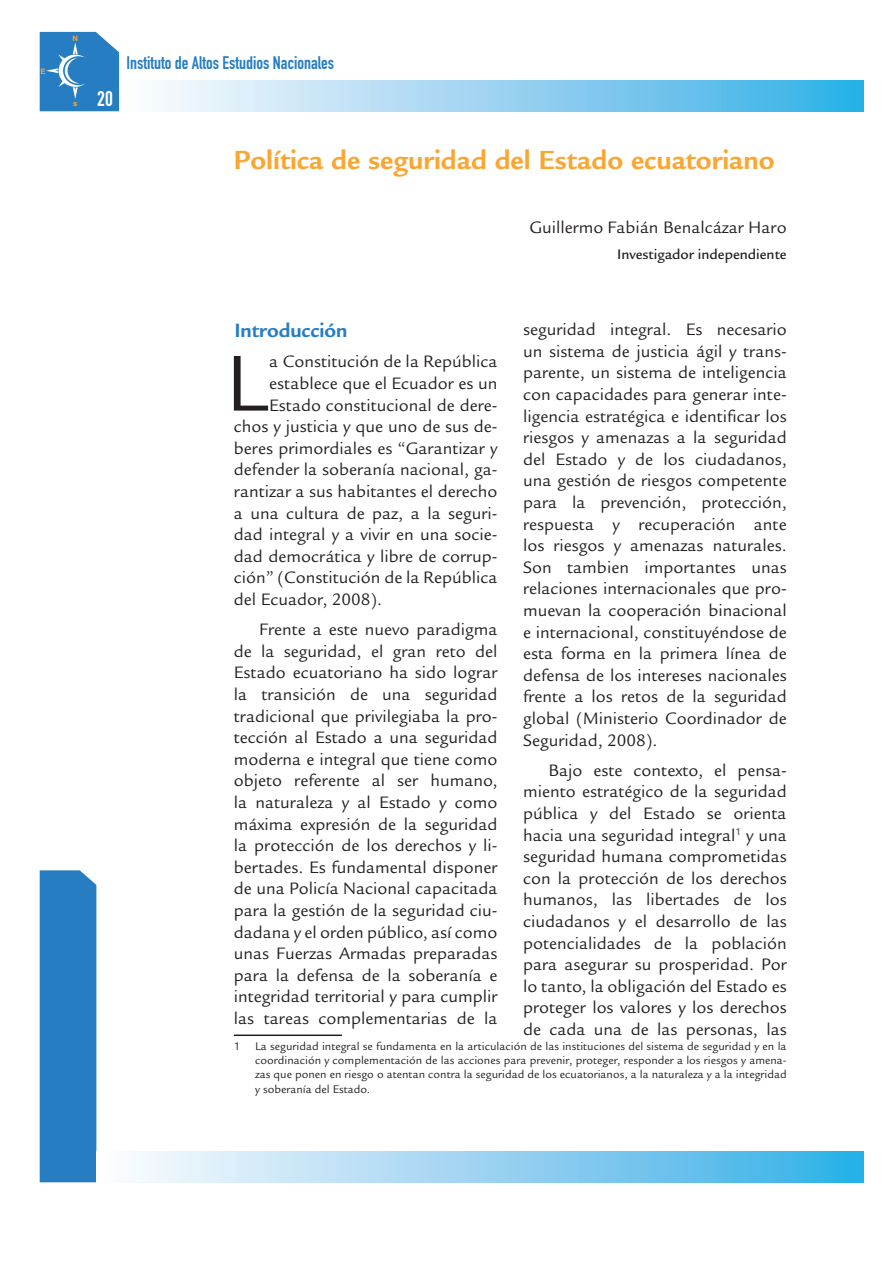
<style>
.page{position:relative;width:893px;height:1263px;background:#fff}
.page>*{position:absolute;margin:0;border:0;box-sizing:border-box;transform-origin:0 0}
.t1{font:86.1px "Legacy Sans Std";color:#231f20}
.t2{font:700 28.5px "Legacy Sans Std";color:#faa633}
.t3{font:700 21px "Legacy Sans Std";color:#277dc1}
.t4{font:21px "DIN Engschrift Std";color:#fff}
.t5{font:18px/21.6px "Legacy Sans Std";color:#231f20;text-align:justify}
.t6{font:18px "DIN Engschrift Std";color:#277dc1}
.t7{font:500 15px "Legacy Sans Std";color:#231f20}
.t8{font:12px/14.4px "Legacy Sans Std";color:#231f20;text-align:justify}
.t9{font:700 7.5px "Helvetica";color:#faa633}
</style>
<div class="page">
<div style="left:40px;top:870px;width:56px;height:312px;background:#277dc1"></div>
<div style="left:119px;top:81px;width:745px;height:30px;background:linear-gradient(to right,#fffbfe,#32aee6)"></div>
<div style="left:96px;top:1152px;width:768px;height:30px;background:linear-gradient(to right,#fffbfe,#32aee6)"></div>
<svg style="left:40px;top:32px;width:79px;height:79px;background:#3b89c6"></svg>
<hr style="left:234px;top:1034px;width:108px;height:2px;background:#231f20">
<p class="t9" style="left:40px;top:65px;width:7px">E</p>
<p class="t9" style="left:73px;top:33px;width:7px">N</p>
<p class="t9" style="left:73px;top:97px;width:6px">s</p>
<p class="t4" style="left:97px;top:87px;width:17px">20</p>
<p class="t6" style="left:126px;top:52px;width:209px">Instituto de Altos Estudios Nacionales</p>
<h2 class="t2" style="left:234px;top:143px;width:542px">Política de seguridad del Estado ecuatoriano</h2>
<p class="t5" style="left:529px;top:216px;width:259px">Guillermo Fabián Benalcázar Haro</p>
<p class="t7" style="left:617px;top:246px;width:171px">Investigador independiente</p>
<p class="t3" style="left:234px;top:319px;width:115px">Introducción</p>
<h1 class="t1" style="left:225px;top:335px;width:43px">L</h1>
<p class="t5" style="left:269px;top:351px;width:230px">a Constitución de la República</p>
<p class="t5" style="left:523px;top:319px;width:265px">seguridad integral. Es necesario un sistema de justicia ágil y trans&shy;parente, un sistema de inteligencia con capacidades para generar inte&shy;ligencia estratégica e identificar los riesgos y amenazas a la seguridad del Estado y de los ciudadanos, una gestión de riesgos competente para la prevención, protección, respuesta y recuperación ante los riesgos y amenazas naturales.<br>Son tambien importantes unas relaciones internacionales que pro&shy;muevan la cooperación binacional e internacional, constituyéndose de esta forma en la primera línea de defensa de los intereses nacionales frente a los retos de la seguridad global (Ministerio Coordinador de Seguridad, 2008).</p>
<p class="t5" style="left:523px;top:759px;width:265px;text-indent:26px">Bajo este contexto, el pensa&shy;miento estratégico de la seguridad pública y del Estado se orienta hacia una seguridad integral<sup>1</sup> y una seguridad humana comprometidas con la protección de los derechos humanos, las libertades de los ciudadanos y el desarrollo de las potencialidades de la población para asegurar su prosperidad. Por lo tanto, la obligación del Estado es proteger los valores y los derechos de cada una de las personas, las</p>
<p class="t5" style="left:269px;top:373px;width:230px">establece que el Ecuador es un</p>
<p class="t5" style="left:269px;top:394px;width:230px">Estado constitucional de dere-</p>
<p class="t5" style="left:234px;top:416px;width:265px">chos y justicia y que uno de sus de-</p>
<p class="t5" style="left:234px;top:437px;width:265px">beres primordiales es “Garantizar y</p>
<p class="t5" style="left:234px;top:459px;width:265px">defender la soberanía nacional, ga-</p>
<p class="t5" style="left:234px;top:481px;width:265px">rantizar a sus habitantes el derecho</p>
<p class="t5" style="left:234px;top:502px;width:265px">a una cultura de paz, a la seguri-</p>
<p class="t5" style="left:234px;top:524px;width:265px">dad integral y a vivir en una socie-</p>
<p class="t5" style="left:234px;top:545px;width:265px">dad democrática y libre de corrup-</p>
<p class="t5" style="left:234px;top:567px;width:265px">ción” (Constitución de la República</p>
<p class="t5" style="left:234px;top:589px;width:150px">del Ecuador, 2008).</p>
<p class="t5" style="left:234px;top:619px;width:265px;text-indent:26px">Frente a este nuevo paradigma de la seguridad, el gran reto del Estado ecuatoriano ha sido lograr la transición de una seguridad tradicional que privilegiaba la pro&shy;tección al Estado a una seguridad moderna e integral que tiene como objeto referente al ser humano, la naturaleza y al Estado y como máxima expresión de la seguridad la protección de los derechos y li&shy;bertades. Es fundamental disponer de una Policía Nacional capacitada para la gestión de la seguridad ciu&shy;dadana y el orden público, así como unas Fuerzas Armadas preparadas para la defensa de la soberanía e integridad territorial y para cumplir las tareas complementarias de la</p>
<p class="t8" style="left:255px;top:1039px;width:533px;text-indent:-21px">1 La seguridad integral se fundamenta en la articulación de las instituciones del sistema de seguridad y en la coordinación y complementación de las acciones para prevenir, proteger, responder a los riesgos y amena&shy;zas que ponen en riesgo o atentan contra la seguridad de los ecuatorianos, a la naturaleza y a la integridad y soberanía del Estado.</p>
</div>
